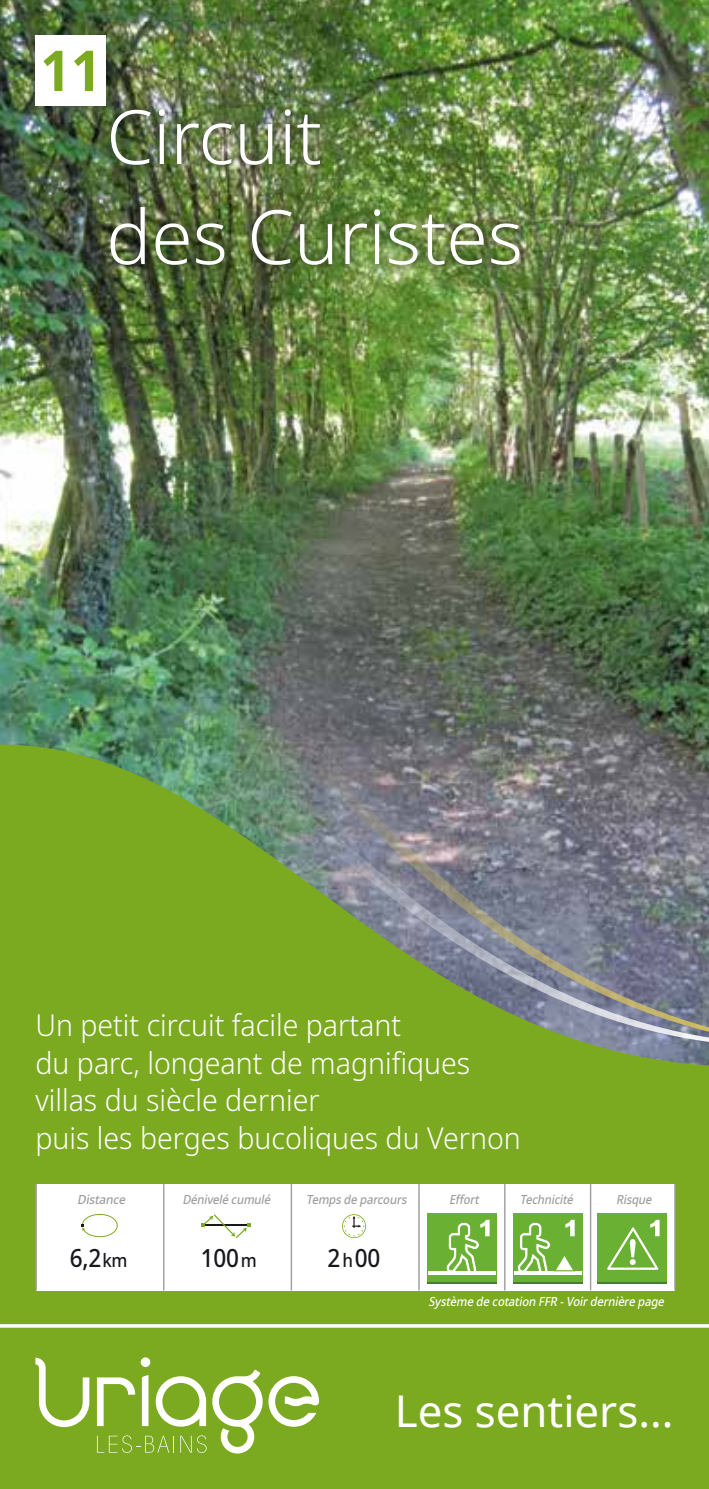
<style>
.page{position:relative;width:709px;height:1489px;background:#fff}
.page>*{position:absolute;margin:0;border:0;box-sizing:border-box;transform-origin:0 0}
.t1{font:300 75px/100px "Noto Sans";color:#fff}
.t2{font:700 56.25px "Noto Sans";color:#7baa20;scale:.95 1}
.t3{font:43.75px "Noto Sans";color:#fff}
.t4{font:300 30px/37.5px "Noto Sans";color:#fff;scale:.95 1}
.t5{font:500 25px "Noto Sans";color:#1a171c;scale:.9 1}
.t6{font:italic 500 12.5px "Noto Sans";color:#9c9e9f;scale:.9 1}
.t7{font:italic 500 12.5px "Noto Sans";color:#fff;scale:.9 1}
.t8{font:italic 500 12.5px "Noto Sans";color:#9c9e9f;scale:.95 1}
.s1{font-size:18.75px}
</style>
<div class="page">
<img style="left:0;top:0;width:709px;height:640px">
<div style="left:0;top:1045px;width:709px;height:443px;background:#7baa20"></div>
<svg style="left:0;top:640px;width:709px;height:405px;background:#77a336"></svg>
<img style="left:9px;top:544px;width:700px;height:495px">
<div style="left:141px;top:1357px;width:9px;height:9px;background:#fff;border-radius:50%"></div>
<svg style="left:35px;top:1357px;width:54px;height:69px"></svg>
<svg style="left:97px;top:1369px;width:222px;height:84px"></svg>
<svg style="left:0;top:1323px;width:709px;height:4px"></svg>
<div style="left:35px;top:35px;width:71px;height:71px;background:#fff"></div>
<div style="left:36px;top:1183px;width:638px;height:107px;background:#fff"></div>
<div style="left:427px;top:1213px;width:70px;height:69px;background:#69b033"></div>
<hr style="left:427px;top:1282px;width:70px;height:1px;background:#467d27">
<hr style="left:429px;top:1271px;width:67px;height:3px;background:#fff">
<svg style="left:445px;top:1219px;width:44px;height:56px"></svg>
<div style="left:513px;top:1213px;width:69px;height:69px;background:#69b033"></div>
<hr style="left:513px;top:1282px;width:69px;height:1px;background:#467d27">
<hr style="left:514px;top:1271px;width:67px;height:3px;background:#fff">
<svg style="left:516px;top:1219px;width:59px;height:56px"></svg>
<div style="left:597px;top:1213px;width:70px;height:69px;background:#69b033"></div>
<hr style="left:597px;top:1282px;width:70px;height:1px;background:#467d27">
<svg style="left:607px;top:1219px;width:52px;height:50px"></svg>
<hr style="left:590px;top:1183px;width:1px;height:107px;background:#9c9e9f">
<hr style="left:504px;top:1183px;width:1px;height:107px;background:#9c9e9f">
<hr style="left:418px;top:1183px;width:2px;height:107px;background:#9c9e9f">
<hr style="left:291px;top:1183px;width:1px;height:107px;background:#9c9e9f">
<hr style="left:163px;top:1183px;width:1px;height:107px;background:#9c9e9f">
<hr style="left:35px;top:1183px;width:2px;height:107px;background:#9c9e9f">
<hr style="left:674px;top:1183px;width:1px;height:107px;background:#9c9e9f">
<svg style="left:342px;top:1214px;width:24px;height:23px"></svg>
<svg style="left:201px;top:1214px;width:49px;height:23px"></svg>
<svg style="left:81px;top:1213px;width:37px;height:24px"></svg>
<div style="left:100px;top:99px;width:430px;height:177px;background:#1a171c;opacity:.3"></div>
<h2 class="t2" style="left:40px;top:31px;width:66px">11</h2>
<h1 class="t1" style="left:106px;top:89px;width:418px">Circuit<br>des Curistes</h1>
<p class="t4" style="left:35px;top:1007px;width:512px">Un petit circuit facile partant<br>du parc, longeant de magnifiques villas du siècle dernier<br>puis les berges bucoliques du Vernon</p>
<p class="t8" style="left:77px;top:1190px;width:56px">Distance</p>
<p class="t6" style="left:182px;top:1190px;width:103px">Dénivelé cumulé</p>
<p class="t6" style="left:306px;top:1190px;width:116px">Tempsde parcours</p>
<p class="t6" style="left:449px;top:1190px;width:38px">Effort</p>
<p class="t6" style="left:520px;top:1190px;width:64px">Technicité</p>
<p class="t6" style="left:616px;top:1190px;width:45px">Risque</p>
<p class="t5" style="left:70px;top:1239px;width:66px">6,2<span class="s1">km</span></p>
<p class="t5" style="left:201px;top:1239px;width:63px">100<span class="s1">m</span></p>
<p class="t5" style="left:327px;top:1239px;width:61px">2<span class="s1">h</span>00</p>
<p class="t7" style="left:428px;top:1292px;width:267px">Système de cotation FFR -Voirdernière page</p>
<h3 class="t3" style="left:395px;top:1381px;width:280px">Les sentiers...</h3>
</div>
